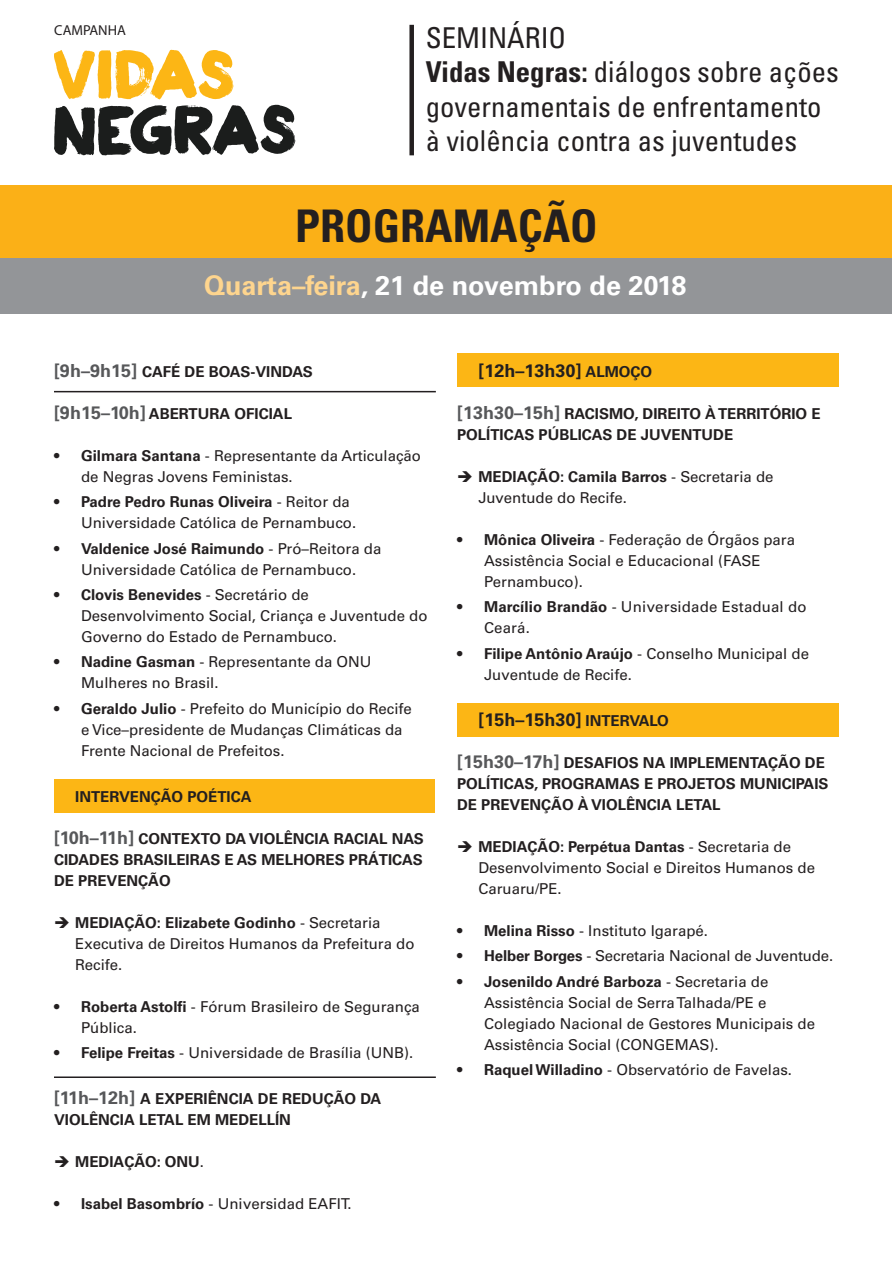
<style>
.page{position:relative;width:893px;height:1263px;background:#fff}
.page>*{position:absolute;margin:0;border:0;box-sizing:border-box;transform-origin:0 0}
.t1{font:700 condensed 45px "Univers";color:#231f20}
.t2{font:condensed 28.65px/34.5px "Univers";color:#231f20}
.t3{font:700 27px "Univers";color:#fff}
.t4{font:700 18px "Univers";color:#231f20}
.t5{font:15px/21px "Univers";color:#231f20}
.t6{font:700 15px/21px "Univers";color:#231f20}
.t7{font:14.4px "Myriad Pro";color:#231f20}
.s1{font-weight:700}
.s2{color:#fed58e}
.s3{font-size:18px;color:#57585a}
.s4{font-weight:400}
.s5{font-size:15px}
</style>
<div class="page">
<div style="left:1px;top:185px;width:891px;height:129px;background:#939598"></div>
<div style="left:1px;top:185px;width:891px;height:72px;background:#fbb017"></div>
<div style="left:55px;top:779px;width:380px;height:33px;background:#fcb615"></div>
<div style="left:457px;top:353px;width:382px;height:34px;background:#fcb615"></div>
<div style="left:457px;top:703px;width:382px;height:34px;background:#fcb615"></div>
<hr style="left:54px;top:391px;width:382px;height:1px;background:#231f20">
<hr style="left:54px;top:1076px;width:382px;height:2px;background:#231f20">
<div style="left:409px;top:25px;width:5px;height:130px;background:#231f20"></div>
<svg style="left:54px;top:50px;width:180px;height:49px"></svg>
<svg style="left:54px;top:105px;width:241px;height:51px"></svg>
<p class="t7" style="left:54px;top:21px;width:73px">CAMPANHA</p>
<p class="t2" style="left:426px;top:20px;width:142px">SEMINÁRIO</p>
<p class="t2" style="left:426px;top:54px;width:415px"><span class="s1">Vidas Negras:</span> diálogos sobre ações governamentais de enfrentamento à violência contra as juventudes</p>
<p class="t1" style="left:295px;top:198px;width:304px">PROGRAMAÇÃO</p>
<p class="t3" style="left:204px;top:269px;width:484px"><span class="s2">Quarta–feira</span>, 21 de novembro de 2018</p>
<p class="t6" style="left:54px;top:362px;width:260px"><span class="s3">[9h–9h15]</span> CAFÉ DE BOAS-VINDAS</p>
<p class="t6" style="left:54px;top:404px;width:239px"><span class="s3">[9h15–10h]</span> ABERTURA OFICIAL</p>
<p class="t5" style="left:81px;top:445px;width:342px;text-indent:-27px"><span class="s1">• Gilmara Santana</span> - Representante da Articulação de Negras Jovens Feministas.</p>
<p class="t5" style="left:81px;top:492px;width:277px;text-indent:-27px"><span class="s1">• Padre Pedro Runas Oliveira</span> - Reitor da<br>Universidade Católica de Pernambuco.</p>
<p class="t5" style="left:54px;top:538px;width:329px;text-align:center"><span class="s1">• Valdenice José Raimundo</span> - Pró–Reitora da<br>Universidade Católica de Pernambuco.</p>
<p class="t5" style="left:81px;top:584px;width:348px;text-indent:-27px"><span class="s1">• Clovis Benevides</span> - Secretário de<br>Desenvolvimento Social, Criança e Juventude do<br>Governo do Estado de Pernambuco.</p>
<p class="t5" style="left:81px;top:651px;width:292px;text-indent:-27px"><span class="s1">• Nadine Gasman</span> - Representante da ONU<br>Mulheres no Brasil.</p>
<p class="t5" style="left:81px;top:698px;width:332px;text-indent:-27px"><span class="s1">• Geraldo Julio</span> - Prefeito do Município do Recife e Vice–presidente de Mudanças Climáticas da<br>Frente Nacional de Prefeitos.</p>
<p class="t6" style="left:75px;top:786px;width:178px">INTERVENÇÃO POÉTICA</p>
<p class="t6" style="left:54px;top:828px;width:371px;text-align:justify"><span class="s3">[10h–11h]</span> CONTEXTO DA VIOLÊNCIA RACIAL NAS CIDADES BRASILEIRAS E AS MELHORES PRÁTICAS DE PREVENÇÃO</p>
<p class="t5" style="left:75px;top:912px;width:341px"><span class="s1">MEDIAÇÃO: Elizabete Godinho</span> - Secretaria<br>Executiva de Direitos Humanos da Prefeitura do<br>Recife.</p>
<p class="t5" style="left:81px;top:996px;width:340px;text-indent:-27px"><span class="s1">• Roberta Astolfi</span> - Fórum Brasileiro de Segurança<br>Pública.</p>
<p class="t5" style="left:54px;top:1042px;width:361px"><span class="s1">• Felipe Freitas</span> - Universidade de Brasília (UNB).</p>
<p class="t6" style="left:54px;top:1089px;width:329px"><span class="s3">[11h–12h]</span> A EXPERIÊNCIA DE REDUÇÃO DA<br>VIOLÊNCIA LETAL EM MEDELLÍN</p>
<p class="t6" style="left:75px;top:1152px;width:130px">MEDIAÇÃO: ONU<span class="s4">.</span></p>
<p class="t5" style="left:54px;top:1193px;width:299px"><span class="s1">• Isabel Basombrío</span> - Universidad EAFIT.</p>
<p class="t4" style="left:478px;top:360px;width:175px">[12h–13h30] <span class="s5">ALMOÇO</span></p>
<p class="t6" style="left:457px;top:404px;width:365px"><span class="s3">[13h30–15h]</span> RACISMO, DIREITO À TERRITÓRIO E<br>POLÍTICAS PÚBLICAS DE JUVENTUDE</p>
<p class="t5" style="left:478px;top:466px;width:297px"><span class="s1">MEDIAÇÃO: Camila Barros</span> - Secretaria de<br>Juventude do Recife.</p>
<p class="t5" style="left:484px;top:529px;width:312px;text-indent:-27px"><span class="s1">• Mônica Oliveira</span> - Federação de Órgãos para<br>Assistência Social e Educacional (FASE<br>Pernambuco).</p>
<p class="t5" style="left:484px;top:597px;width:324px;text-indent:-27px"><span class="s1">• Marcílio Brandão</span> - Universidade Estadual do<br>Ceará.</p>
<p class="t5" style="left:484px;top:643px;width:326px;text-indent:-27px"><span class="s1">• Filipe Antônio Araújo</span> - Conselho Municipal de<br>Juventude de Recife.</p>
<p class="t4" style="left:478px;top:709px;width:192px">[15h–15h30] <span class="s5">INTERVALO</span></p>
<p class="t6" style="left:457px;top:752px;width:373px"><span class="s3">[15h30–17h]</span> DESAFIOS NA IMPLEMENTAÇÃO DE<br>POLÍTICAS, PROGRAMAS E PROJETOS MUNICIPAIS<br>DE PREVENÇÃO À VIOLÊNCIA LETAL</p>
<p class="t5" style="left:478px;top:836px;width:338px"><span class="s1">MEDIAÇÃO: Perpétua Dantas</span> - Secretaria de<br>Desenvolvimento Social e Direitos Humanos de<br>Caruaru/PE.</p>
<p class="t5" style="left:457px;top:920px;width:252px"><span class="s1">• Melina Risso</span> - Instituto Igarapé.</p>
<p class="t5" style="left:457px;top:945px;width:378px"><span class="s1">• Helber Borges</span> - Secretaria Nacional de Juventude.</p>
<p class="t5" style="left:484px;top:971px;width:332px;text-indent:-27px"><span class="s1">• Josenildo André Barboza</span> - Secretaria de Assistência Social de Serra Talhada/PE e Colegiado Nacional de Gestores Municipais de Assistência Social (CONGEMAS).</p>
<p class="t5" style="left:457px;top:1059px;width:336px"><span class="s1">• Raquel Willadino</span> - Observatório de Favelas.</p>
</div>
